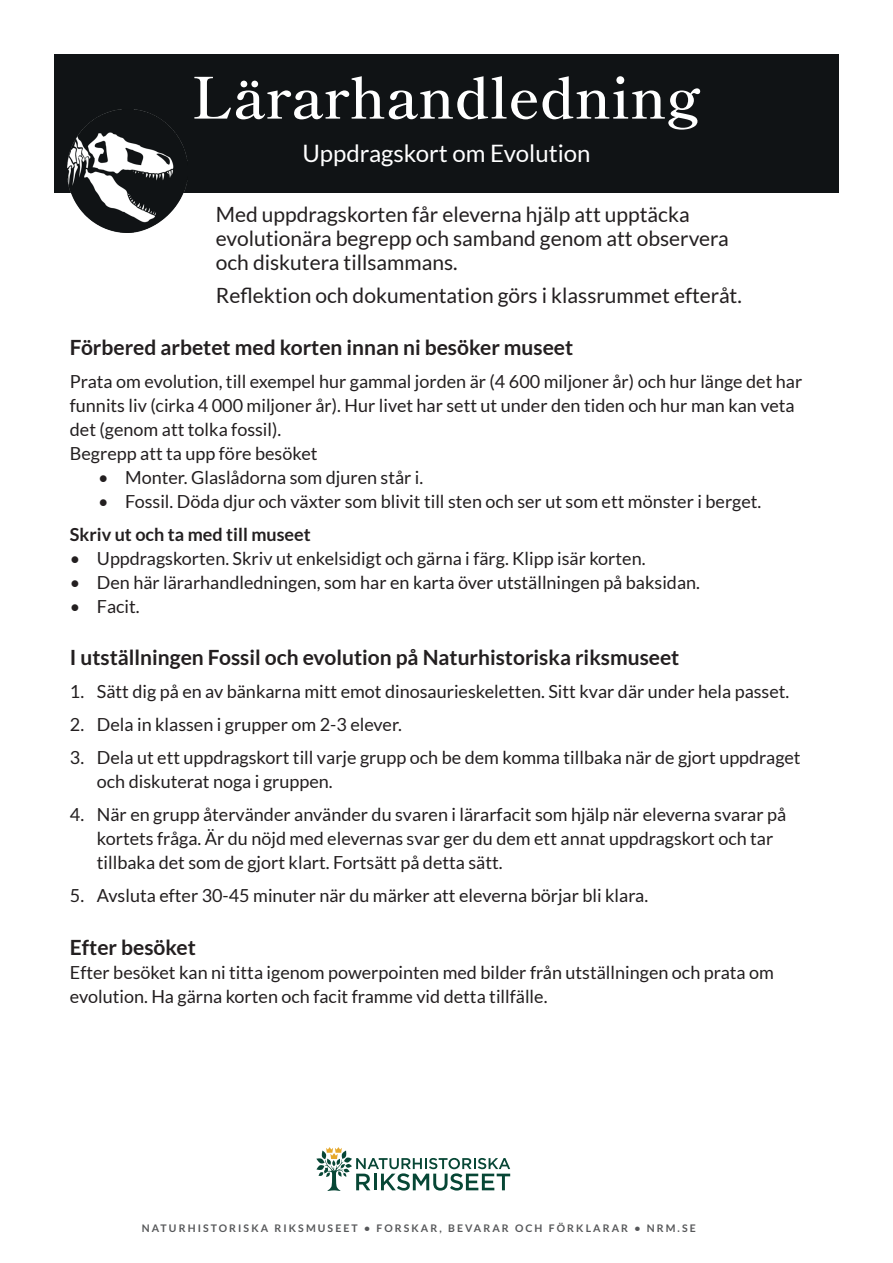
<style>
.page{position:relative;width:893px;height:1263px;background:#fff}
.page>*{position:absolute;margin:0;border:0;box-sizing:border-box;transform-origin:0 0}
.t1{font:600 57px "Shippori Mincho";color:#fff}
.t2{font:24px "Lato";color:#fff}
.t3{font:21px/24px "Lato";color:#231f20}
.t4{font:700 21px "Lato";color:#231f20}
.t5{font:18px/24px "Lato";color:#231f20}
.t6{font:700 18px "Lato";color:#231f20}
.t7{font:700 10.5px "Lato";letter-spacing:.2em;color:#57585a}
</style>
<div class="page">
<svg style="left:316px;top:1147px;width:194px;height:44px"></svg>
<div style="left:54px;top:54px;width:785px;height:138px;background:#101315"></div>
<img style="left:68px;top:109px;width:119px;height:124px">
<h1 class="t1" style="left:192px;top:62px;width:511px">Lärarhandledning</h1>
<h2 class="t2" style="left:302px;top:140px;width:290px">Uppdragskort om Evolution</h2>
<p class="t3" style="left:216px;top:202px;width:515px">Med uppdragskorten får eleverna hjälp att upptäcka evolutionära begrepp och samband genom att observera och diskutera tillsammans.</p>
<p class="t3" style="left:216px;top:283px;width:528px">Reflektion och dokumentation görs i klassrummet efteråt.</p>
<p class="t4" style="left:70px;top:335px;width:505px">Förbered arbetet med korten innan ni besöker museet</p>
<p class="t5" style="left:70px;top:369px;width:734px">Prata om evolution, till exempel hur gammal jorden är (4 600 miljoner år) och hur länge det har funnits liv (cirka 4 000 miljoner år). Hur livet har sett ut under den tiden och hur man kan veta det (genom att tolka fossil).<br>Begrepp att ta upp före besöket</p>
<p class="t5" style="left:98px;top:465px;width:327px">• Monter. Glaslådorna som djuren står i.</p>
<p class="t5" style="left:98px;top:489px;width:665px">• Fossil. Döda djur och växter som blivit till sten och ser ut som ett mönster i berget.</p>
<p class="t6" style="left:70px;top:524px;width:242px">Skriv ut och ta med till museet</p>
<p class="t5" style="left:70px;top:546px;width:577px">• Uppdragskorten. Skriv ut enkelsidigt och gärna i färg. Klipp isär korten.</p>
<p class="t5" style="left:70px;top:570px;width:632px">• Den här lärarhandledningen, som har en karta över utställningen på baksidan.</p>
<p class="t5" style="left:70px;top:594px;width:71px">• Facit.</p>
<p class="t4" style="left:70px;top:645px;width:611px">I utställningen Fossil och evolution på Naturhistoriska riksmuseet</p>
<p class="t5" style="left:70px;top:679px;width:721px">1. Sätt dig på en av bänkarna mitt emot dinosaurieskeletten. Sitt kvar där under hela passet.</p>
<p class="t5" style="left:70px;top:712px;width:333px">2. Dela in klassen i grupper om 2-3 elever.</p>
<p class="t5" style="left:97px;top:745px;width:705px;text-indent:-27px">3. Dela ut ett uppdragskort till varje grupp och be dem komma tillbaka när de gjort uppdraget och diskuterat noga i gruppen.</p>
<p class="t5" style="left:97px;top:802px;width:691px;text-indent:-27px">4. När en grupp återvänder använder du svaren i lärarfacit som hjälp när eleverna svarar på kortets fråga. Är du nöjd med elevernas svar ger du dem ett annat uppdragskort och tar tillbaka det som de gjort klart. Fortsätt på detta sätt.</p>
<p class="t5" style="left:70px;top:883px;width:580px">5. Avsluta efter 30-45 minuter när du märker att eleverna börjar bli klara.</p>
<p class="t4" style="left:70px;top:935px;width:127px">Efter besöket</p>
<p class="t5" style="left:70px;top:960px;width:705px">Efter besöket kan ni titta igenom powerpointen med bilder från utställningen och prata om evolution. Ha gärna korten och facit framme vid detta tillfälle.</p>
<p class="t7" style="left:142px;top:1222px;width:555px">NATURHISTORISKA RIKSMUSEET • FORSKAR, BEVARAR OCH FÖRKLARAR • NRM.SE</p>
</div>
